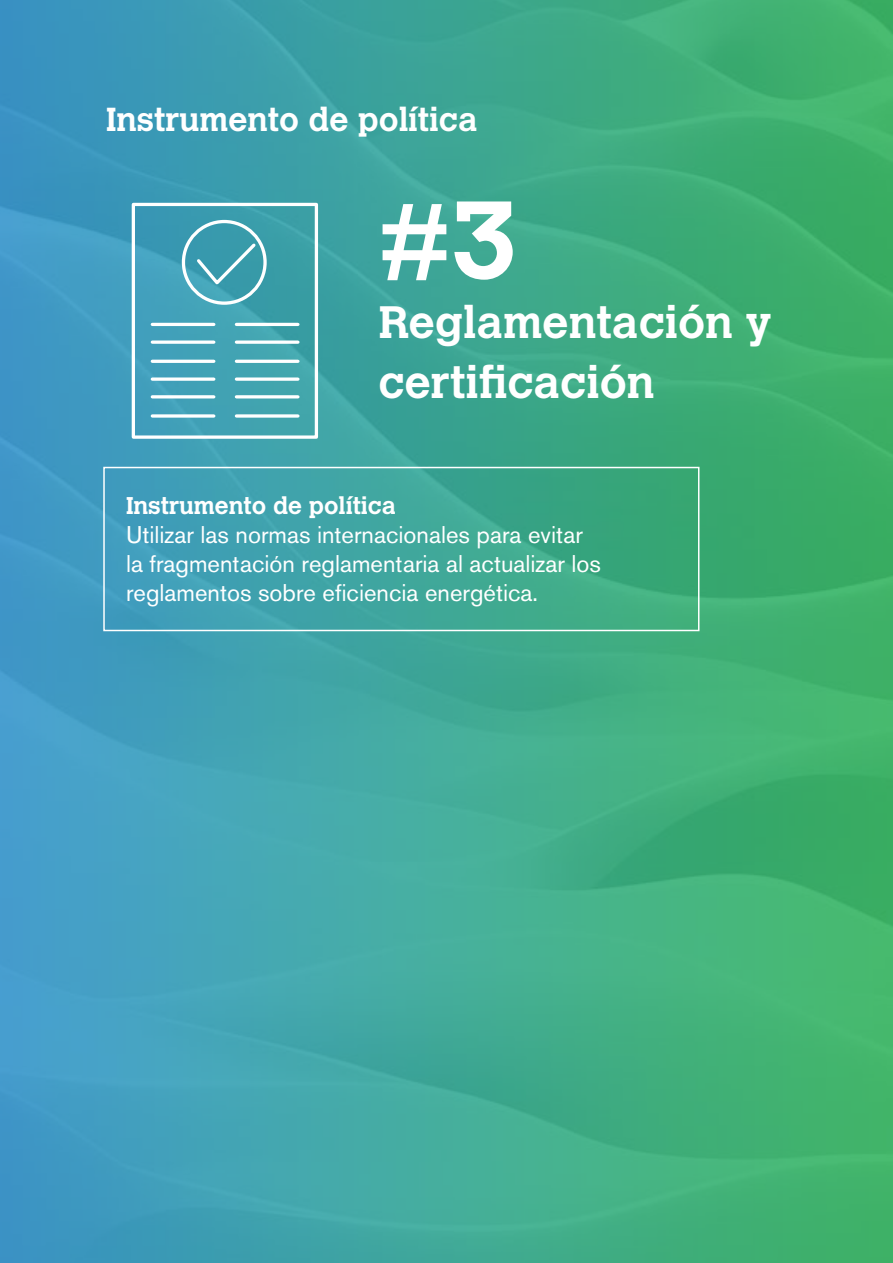
<style>
.page{position:relative;width:893px;height:1263px;background:#fff}
.page>*{position:absolute;margin:0;border:0;box-sizing:border-box;transform-origin:0 0}
.t1{font:700 108px "Calvert MT Std";color:#fff}
.t2{font:700 45px/60px "Calvert MT Std";color:#fff}
.t3{font:700 33px "Calvert MT Std";color:#fff}
.t4{font:24px/28.8px "Akzidenz Grotesk BE";color:#fff}
.t5{font:700 24px "Calvert MT Std";color:#fff}
</style>
<div class="page">
<div style="left:0;top:0;width:893px;height:1263px;background:linear-gradient(to right,#429bcd,#3fb463)"></div>
<div style="left:132px;top:203px;width:186px;height:236px;border:3px solid #fff"></div>
<hr style="left:236px;top:323px;width:62px;height:3px;background:#fff">
<svg style="left:236px;top:340px;width:62px;height:4px"></svg>
<hr style="left:236px;top:360px;width:62px;height:3px;background:#fff">
<svg style="left:236px;top:377px;width:62px;height:4px"></svg>
<hr style="left:236px;top:395px;width:62px;height:3px;background:#fff">
<svg style="left:236px;top:414px;width:62px;height:4px"></svg>
<hr style="left:152px;top:323px;width:62px;height:3px;background:#fff">
<svg style="left:152px;top:340px;width:62px;height:4px"></svg>
<hr style="left:152px;top:360px;width:62px;height:3px;background:#fff">
<svg style="left:152px;top:377px;width:62px;height:4px"></svg>
<hr style="left:152px;top:395px;width:62px;height:3px;background:#fff">
<svg style="left:152px;top:414px;width:62px;height:4px"></svg>
<div style="left:182px;top:220px;width:85px;height:85px;border:3px solid #fff;border-radius:50%"></div>
<svg style="left:194px;top:241px;width:65px;height:47px;background:#4ba4b4"></svg>
<div style="left:103px;top:467px;width:596px;height:164px;border:2px solid #fff"></div>
<h3 class="t3" style="left:106px;top:98px;width:373px">Instrumento de política</h3>
<h1 class="t1" style="left:378px;top:172px;width:140px">#3</h1>
<h2 class="t2" style="left:378px;top:291px;width:395px">Reglamentación y certificación</h2>
<p class="t5" style="left:126px;top:490px;width:272px">Instrumento de política</p>
<p class="t4" style="left:126px;top:520px;width:477px">Utilizar las normas internacionales para evitar la fragmentación reglamentaria al actualizar los reglamentos sobre eficiencia energética.</p>
</div>
